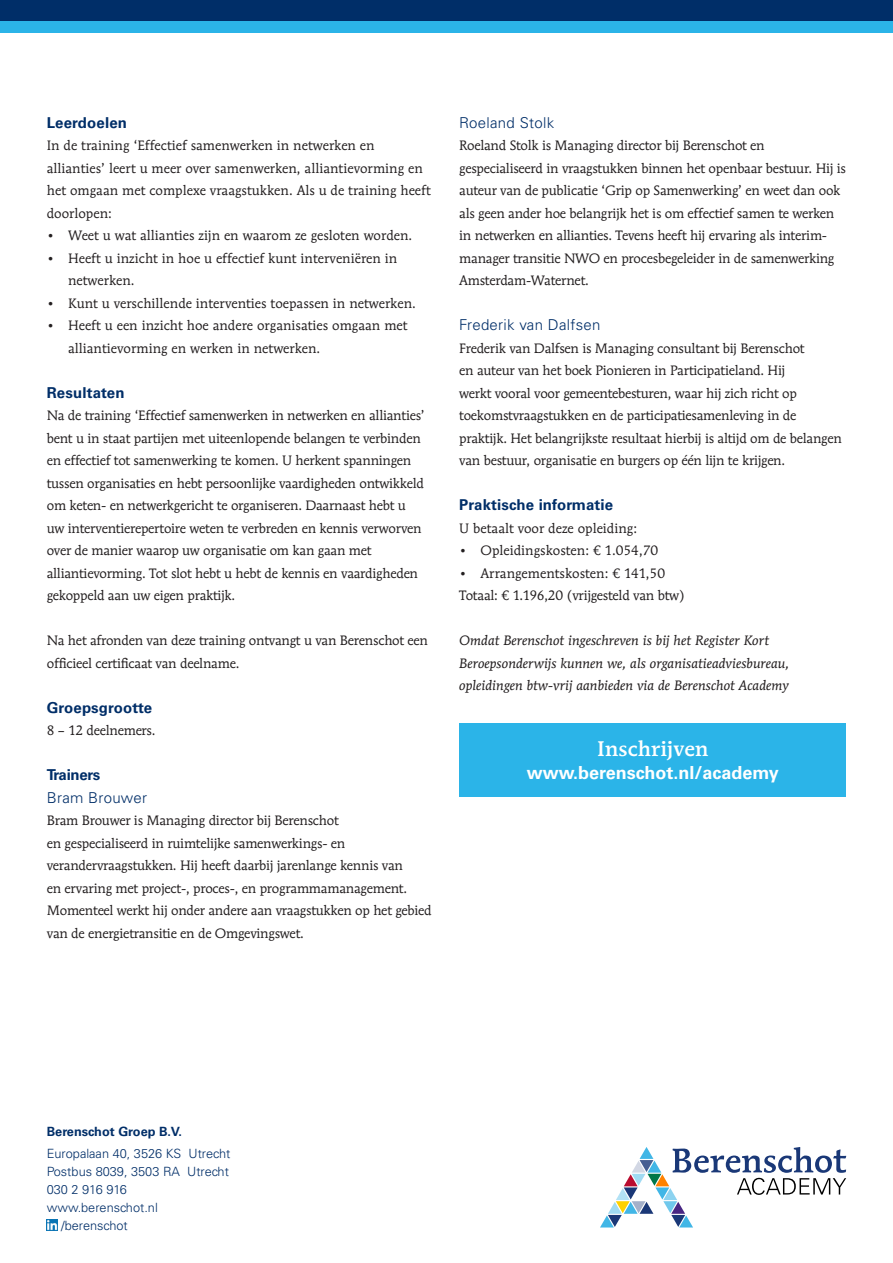
<style>
.page{position:relative;width:893px;height:1263px;background:#fff}
.page>*{position:absolute;margin:0;border:0;box-sizing:border-box;transform-origin:0 0}
.Kop2{font:500 21px "Mendoza Roman Std";letter-spacing:.01em;color:#fff}
.Brood{font:700 18px "Univers LT Std";color:#fff}
.Kop2-2{font:700 15px "Univers LT Std";letter-spacing:.01em;color:#002e68}
.Kop3{font:300 15px "Univers LT Std";letter-spacing:.02em;color:#002e68}
.Kop2-3{font:700 15px "Univers LT Std";letter-spacing:-.02em;color:#002e68}
.Brood-2{font:13.5px/22.5px "Mendoza Roman Std";letter-spacing:-.02em;color:#231f20}
.Brood-3{font:13.5px/22.5px "Mendoza Roman Std";color:#231f20}
.Brood-4{font:italic 13.5px/22.5px "Mendoza Roman Std";color:#231f20}
.Brood_zonder{font:13.5px "Mendoza Roman Std";color:#231f20}
.Kaderopsomming{font:300 12.75px "Univers LT Std";color:#002e68}
.Kaderopsomming-2{font:700 12.75px "Univers LT Std";color:#002e68}
</style>
<div class="page">
<svg style="left:47px;top:1219px;width:11px;height:11px"></svg>
<div style="left:0;top:0;width:893px;height:21px;background:#002e68"></div>
<div style="left:0;top:21px;width:893px;height:11px;background:#2bb4e8"></div>
<div style="left:459px;top:723px;width:387px;height:73px;background:#2bb4e8"></div>
<svg style="left:600px;top:1147px;width:246px;height:80px"></svg>
<h2 class="Kop2-2" style="left:47px;top:113px;width:82px">Leerdoelen</h2>
<p class="Brood-3" style="left:47px;top:134px;width:386px">In de training ‘Effectief samenwerken in netwerken en allianties’ leert u meer over samenwerken, alliantievorming en het omgaan met complexe vraagstukken. Als u de training heeft doorlopen:</p>
<p class="Brood-3" style="left:47px;top:224px;width:367px">• Weet u wat allianties zijn en waarom ze gesloten worden.</p>
<p class="Brood-3" style="left:68px;top:247px;width:331px;text-indent:-21px">• Heeft u inzicht in hoe u effectief kunt interveniëren in netwerken.</p>
<p class="Brood-3" style="left:47px;top:292px;width:371px">• Kunt u verschillende interventies toepassen in netwerken.</p>
<p class="Brood-3" style="left:68px;top:314px;width:341px;text-indent:-21px">• Heeft u een inzicht hoe andere organisaties omgaan met alliantievorming en werken in netwerken.</p>
<h2 class="Kop2-2" style="left:47px;top:383px;width:79px">Resultaten</h2>
<p class="Brood-2" style="left:47px;top:404px;width:380px">Na de training ‘Effectief samenwerken in netwerken en allianties’ bent u in staat partijen met uiteenlopende belangen te verbinden en effectief tot samenwerking te komen. U herkent spanningen tussen organisaties en hebt persoonlijke vaardigheden ontwikkeld om keten- en netwerkgericht te organiseren. Daarnaast hebt u uw interventierepertoire weten te verbreden en kennis verworven over de manier waarop uw organisatie om kan gaan met alliantievorming. Tot slot hebt u hebt de kennis en vaardigheden gekoppeld aan uw eigen praktijk.</p>
<p class="Brood-2" style="left:47px;top:629px;width:383px">Na het afronden van deze training ontvangt u van Berenschot een officieel certificaat van deelname.</p>
<h2 class="Kop2-2" style="left:47px;top:698px;width:107px">Groepsgrootte</h2>
<p class="Brood-2" style="left:47px;top:719px;width:110px">8 – 12 deelnemers.</p>
<h2 class="Kop2-3" style="left:47px;top:766px;width:55px">Trainers</h2>
<p class="Kop3" style="left:47px;top:788px;width:102px">Bram Brouwer</p>
<p class="Brood-2" style="left:47px;top:809px;width:386px">Bram Brouwer is Managing director bij Berenschot<br>en gespecialiseerd in ruimtelijke samenwerkings- en verandervraagstukken. Hij heeft daarbij jarenlange kennis van<br>en ervaring met project-, proces-, en programmamanagement.<br>Momenteel werkt hij onder andere aan vraagstukken op het gebied van de energietransitie en de Omgevingswet.</p>
<p class="Kop3" style="left:459px;top:113px;width:96px">Roeland Stolk</p>
<p class="Brood-2" style="left:459px;top:134px;width:388px">Roeland Stolk is Managing director bij Berenschot en gespecialiseerd in vraagstukken binnen het openbaar bestuur. Hij is auteur van de publicatie ‘Grip op Samenwerking’ en weet dan ook als geen ander hoe belangrijk het is om effectief samen te werken in netwerken en allianties. Tevens heeft hij ervaring als interim&shy;manager transitie NWO en procesbegeleider in de samenwerking Amsterdam-Waternet.</p>
<p class="Kop3" style="left:459px;top:316px;width:143px">Frederik van Dalfsen</p>
<p class="Brood-2" style="left:459px;top:337px;width:384px">Frederik van Dalfsen is Managing consultant bij Berenschot<br>en auteur van het boek Pionieren in Participatieland. Hij<br>werkt vooral voor gemeentebesturen, waar hij zich richt op toekomstvraagstukken en de participatiesamenleving in de praktijk. Het belangrijkste resultaat hierbij is altijd om de belangen van bestuur, organisatie en burgers op één lijn te krijgen.</p>
<h2 class="Kop2-2" style="left:459px;top:496px;width:156px">Praktische informatie</h2>
<p class="Brood_zonder" style="left:459px;top:520px;width:179px">U betaalt voor deze opleiding:</p>
<p class="Brood-3" style="left:459px;top:539px;width:200px">• Opleidingskosten: € 1.054,70</p>
<p class="Brood-3" style="left:459px;top:562px;width:207px">• Arrangementskosten: € 141,50</p>
<p class="Brood-2" style="left:459px;top:584px;width:227px">Totaal: € 1.196,20 (vrijgesteld van btw)</p>
<p class="Brood-4" style="left:459px;top:629px;width:332px">Omdat Berenschot ingeschreven is bij het Register Kort<br>Beroepsonderwijs kunnen we, als organisatieadviesbureau, opleidingen btw-vrij aanbieden via de Berenschot Academy</p>
<h2 class="Kop2" style="left:597px;top:736px;width:113px">Inschrijven</h2>
<p class="Brood" style="left:527px;top:762px;width:253px">www.berenschot.nl/academy</p>
<p class="Kaderopsomming-2" style="left:47px;top:1124px;width:137px">Berenschot Groep B.V.</p>
<p class="Kaderopsomming" style="left:47px;top:1146px;width:185px">Europalaan 40, 3526 KS Utrecht</p>
<p class="Kaderopsomming" style="left:47px;top:1164px;width:184px">Postbus 8039, 3503 RA Utrecht</p>
<p class="Kaderopsomming" style="left:47px;top:1182px;width:82px">030 2 916 916</p>
<p class="Kaderopsomming" style="left:47px;top:1200px;width:113px">www.berenschot.nl</p>
<p class="Kaderopsomming" style="left:61px;top:1218px;width:68px">/berenschot</p>
</div>
